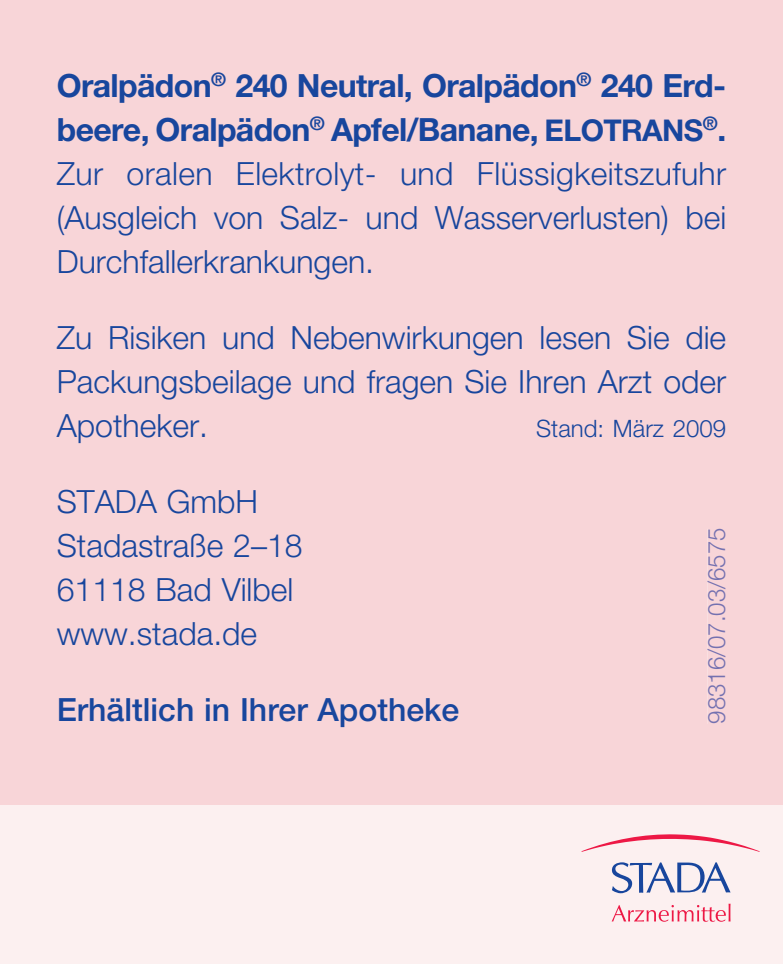
<style>
.page{position:relative;width:783px;height:964px;background:#fff}
.page>*{position:absolute;margin:0;border:0;box-sizing:border-box;transform-origin:0 0}
.t1{font:300 32px/44px "Helvetica Neue LT Std";color:#18469d;text-align:justify}
.t2{font:500 32px "Helvetica Neue LT Std";color:#18469d}
.t3{font:300 24px "Helvetica Neue LT Std";color:#7471b0}
.t4{font:300 24px "Helvetica Neue LT Std";color:#18469d}
.s1{font-weight:700}
.s2{font-weight:700;font-size:30px}
</style>
<div class="page">
<div style="left:0;top:0;width:782px;height:805px;background:#f8d5d8"></div>
<div style="left:707px;top:529px;width:18px;height:195px;background:#f8d5d8"></div>
<div style="left:0;top:805px;width:782px;height:159px;background:#fcf0f0"></div>
<svg style="left:581px;top:834px;width:178px;height:18px"></svg>
<svg style="left:611px;top:862px;width:119px;height:31px"></svg>
<svg style="left:611px;top:903px;width:119px;height:19px"></svg>
<p class="t1" style="left:57px;top:66px;width:670px"><span class="s1">Oral pä don</span><sup>®</sup> <span class="s1">240 Neut ral, Oral pä don</span><sup>®</sup> <span class="s1">240 Erd&shy;beere, Oral pä don</span><sup>®</sup> <span class="s1">Apfel/Banane,</span> <span class="s2">ELO TRANS</span><sup>®</sup><span class="s1">.<br></span>Zur ora len Elekt ro lyt- und Flüs sig keits zu fuhr (Aus gleich von Salz- und Was ser ver lus ten) bei Durch fal ler kran kun gen.</p>
<p class="t1" style="left:57px;top:318px;width:670px">Zu Risi ken und Neben wir kun gen lesen Sie die Packungs bei lage und fra gen Sie Ihren Arzt oder Apo the ker.</p>
<p class="t4" style="left:536px;top:419px;width:191px">Stand: März 2009</p>
<p class="t1" style="left:57px;top:482px;width:247px;text-align:left">STADA GmbH<br>Stadastraße 2–18<br>61118 Bad Vil bel www.stada.de</p>
<p class="t2" style="left:57px;top:698px;width:404px">Erhält lich in Ihrer Apo theke</p>
<p class="t3" style="left:707px;top:724px;width:198px;rotate:-90deg">98316/07.03/6575</p>
</div>
